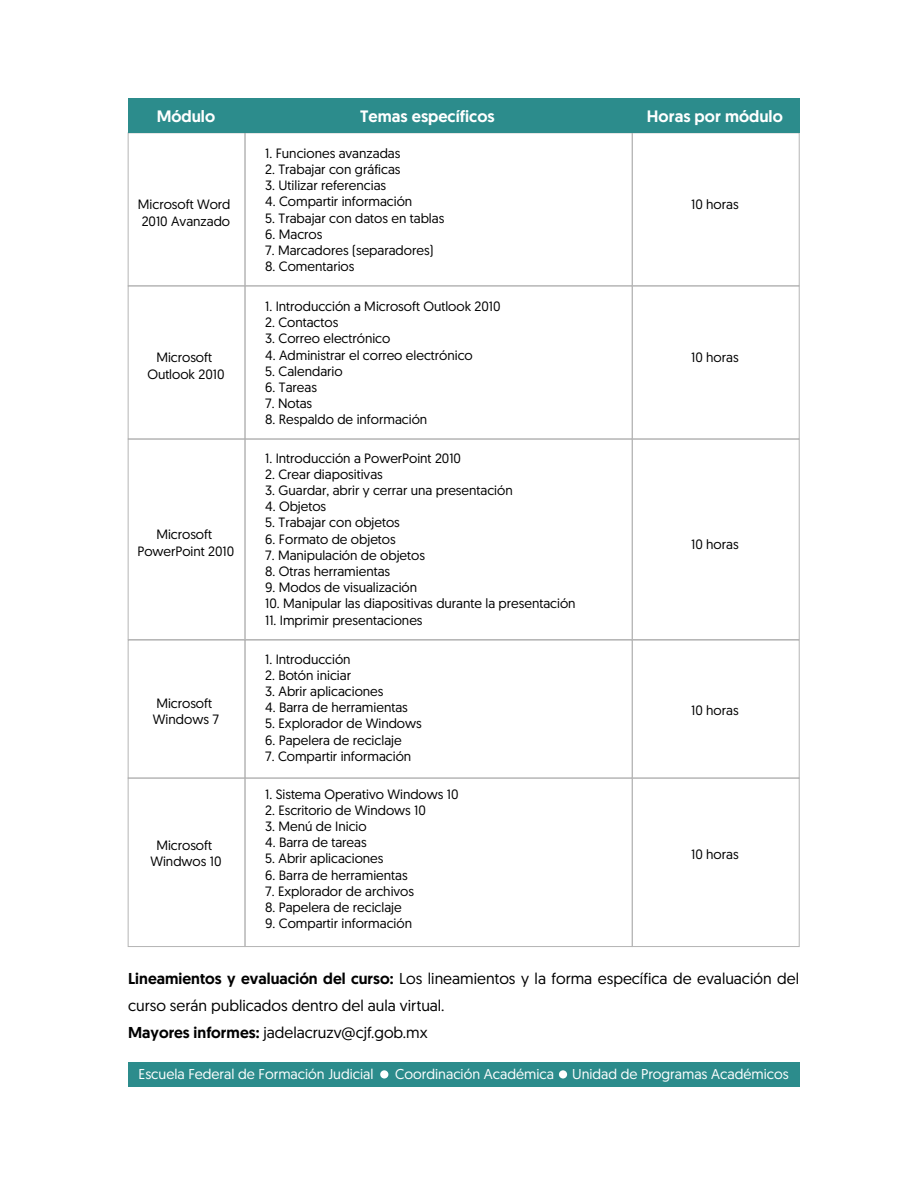
<style>
.page{position:relative;width:918px;height:1188px;background:#fff}
.page>*{position:absolute;margin:0;border:0;box-sizing:border-box;transform-origin:0 0}
.t1{font:500 16.5px "Geomanist";color:#fff}
.t2{font:15.75px/27px "Geomanist";color:#000}
.t3{font:14.25px "Geomanist";color:#fff}
.t4{font:13.5px/16.2px "Geomanist";color:#000;text-align:center}
.s1{font-weight:500}
</style>
<div class="page">
<div style="left:128px;top:132px;width:117px;height:154px;border:1px solid #b5b5b5"></div>
<div style="left:632px;top:132px;width:168px;height:154px;border:1px solid #b5b5b5"></div>
<div style="left:245px;top:132px;width:388px;height:154px;border:1px solid #b5b5b5"></div>
<div style="left:128px;top:286px;width:117px;height:153px;border:1px solid #b5b5b5"></div>
<div style="left:632px;top:286px;width:168px;height:153px;border:1px solid #b5b5b5"></div>
<div style="left:245px;top:286px;width:388px;height:153px;border:1px solid #b5b5b5"></div>
<div style="left:128px;top:640px;width:117px;height:138px;border:1px solid #b5b5b5"></div>
<div style="left:632px;top:640px;width:168px;height:138px;border:1px solid #b5b5b5"></div>
<div style="left:245px;top:640px;width:388px;height:138px;border:1px solid #b5b5b5"></div>
<div style="left:128px;top:778px;width:117px;height:169px;border:1px solid #b5b5b5"></div>
<div style="left:632px;top:778px;width:168px;height:169px;border:1px solid #b5b5b5"></div>
<div style="left:245px;top:778px;width:388px;height:169px;border:1px solid #b5b5b5"></div>
<div style="left:128px;top:439px;width:117px;height:201px;border:1px solid #b5b5b5"></div>
<div style="left:632px;top:439px;width:168px;height:201px;border:1px solid #b5b5b5"></div>
<div style="left:245px;top:439px;width:388px;height:201px;border:1px solid #b5b5b5"></div>
<div style="left:128px;top:98px;width:671px;height:35px;background:#2c8c8c"></div>
<div style="left:128px;top:1062px;width:671px;height:24px;background:#2c8c8c"></div>
<div style="left:380px;top:1070px;width:8px;height:9px;background:#fff;border-radius:50%"></div>
<div style="left:559px;top:1070px;width:8px;height:9px;background:#fff;border-radius:50%"></div>
<p class="t1" style="left:157px;top:105px;width:60px">Módulo</p>
<p class="t1" style="left:360px;top:105px;width:136px">Temas específicos</p>
<p class="t1" style="left:647px;top:105px;width:137px">Horas por módulo</p>
<p class="t4" style="left:265px;top:145px;width:137px">1. Funciones avanzadas</p>
<p class="t4" style="left:265px;top:161px;width:137px">2. Trabajar con gráficas</p>
<p class="t4" style="left:265px;top:177px;width:122px">3. Utilizar referencias</p>
<p class="t4" style="left:265px;top:193px;width:149px">4. Compartir información</p>
<p class="t4" style="left:265px;top:209px;width:181px">5. Trabajar con datos en tablas</p>
<p class="t4" style="left:265px;top:226px;width:59px">6. Macros</p>
<p class="t4" style="left:265px;top:242px;width:170px">7. Marcadores (separadores)</p>
<p class="t4" style="left:265px;top:258px;width:91px">8. Comentarios</p>
<p class="t4" style="left:138px;top:196px;width:94px;text-align:left">Microsoft Word<br>2010 Avanzado</p>
<p class="t4" style="left:691px;top:196px;width:49px">10 horas</p>
<p class="t4" style="left:265px;top:298px;width:237px">1. Introducción a Microsoft Outlook 2010</p>
<p class="t4" style="left:265px;top:314px;width:75px">2. Contactos</p>
<p class="t4" style="left:265px;top:330px;width:127px">3. Correo electrónico</p>
<p class="t4" style="left:265px;top:346px;width:209px">4. Administrar el correo electrónico</p>
<p class="t4" style="left:265px;top:363px;width:79px">5. Calendario</p>
<p class="t4" style="left:265px;top:379px;width:53px">6. Tareas</p>
<p class="t4" style="left:265px;top:395px;width:48px">7. Notas</p>
<p class="t4" style="left:265px;top:411px;width:164px">8. Respaldo de información</p>
<p class="t4" style="left:147px;top:349px;width:79px">Microsoft<br>Outlook 2010</p>
<p class="t4" style="left:691px;top:349px;width:49px">10 horas</p>
<p class="t4" style="left:265px;top:449px;width:197px">1. Introducción a PowerPoint 2010</p>
<p class="t4" style="left:265px;top:466px;width:119px">2. Crear diapositivas</p>
<p class="t4" style="left:265px;top:482px;width:249px">3. Guardar, abrir y cerrar una presentación</p>
<p class="t4" style="left:265px;top:498px;width:63px">4. Objetos</p>
<p class="t4" style="left:265px;top:514px;width:136px">5. Trabajar con objetos</p>
<p class="t4" style="left:265px;top:530px;width:132px">6. Formato de objetos</p>
<p class="t4" style="left:265px;top:547px;width:161px">7. Manipulación de objetos</p>
<p class="t4" style="left:265px;top:563px;width:126px">8. Otras herramientas</p>
<p class="t4" style="left:265px;top:579px;width:154px">9. Modos de visualización</p>
<p class="t4" style="left:265px;top:595px;width:312px">10. Manipular las diapositivas durante la presentación</p>
<p class="t4" style="left:265px;top:611px;width:159px">11. Imprimir presentaciones</p>
<p class="t4" style="left:138px;top:526px;width:98px">Microsoft<br>PowerPoint 2010</p>
<p class="t4" style="left:691px;top:536px;width:49px">10 horas</p>
<p class="t4" style="left:265px;top:650px;width:87px">1. Introducción</p>
<p class="t4" style="left:265px;top:667px;width:87px">2. Botón iniciar</p>
<p class="t4" style="left:265px;top:683px;width:120px">3. Abrir aplicaciones</p>
<p class="t4" style="left:265px;top:699px;width:144px">4. Barra de herramientas</p>
<p class="t4" style="left:265px;top:715px;width:158px">5. Explorador de Windows</p>
<p class="t4" style="left:265px;top:731px;width:138px">6. Papelera de reciclaje</p>
<p class="t4" style="left:265px;top:748px;width:148px">7. Compartir información</p>
<p class="t4" style="left:153px;top:694px;width:68px;text-align:left">Microsoft<br>Windows 7</p>
<p class="t4" style="left:691px;top:702px;width:49px">10 horas</p>
<p class="t4" style="left:265px;top:785px;width:195px">1. Sistema Operativo Windows 10</p>
<p class="t4" style="left:265px;top:802px;width:162px">2. Escritorio de Windows 10</p>
<p class="t4" style="left:265px;top:818px;width:103px">3. Menú de Inicio</p>
<p class="t4" style="left:265px;top:834px;width:103px">4. Barra de tareas</p>
<p class="t4" style="left:265px;top:850px;width:120px">5. Abrir aplicaciones</p>
<p class="t4" style="left:265px;top:866px;width:144px">6. Barra de herramientas</p>
<p class="t4" style="left:265px;top:883px;width:150px">7. Explorador de archivos</p>
<p class="t4" style="left:265px;top:899px;width:138px">8. Papelera de reciclaje</p>
<p class="t4" style="left:265px;top:915px;width:148px">9. Compartir información</p>
<p class="t4" style="left:150px;top:837px;width:73px">Microsoft<br>Windwos 10</p>
<p class="t4" style="left:691px;top:846px;width:49px">10 horas</p>
<p class="t2" style="left:128px;top:965px;width:673px"><span class="s1">Lineamientos y evaluación del curso:</span> Los lineamientos y la forma específica de evaluación del curso serán publicados dentro del aula virtual.<br><span class="s1">Mayores informes:</span> jadelacruzv@cjf.gob.mx</p>
<p class="t3" style="left:139px;top:1064px;width:236px">Escuela Federal de Formación Judicial</p>
<p class="t3" style="left:395px;top:1064px;width:160px">Coordinación Académica</p>
<p class="t3" style="left:572px;top:1064px;width:218px">Unidad de Programas Académicos</p>
</div>
